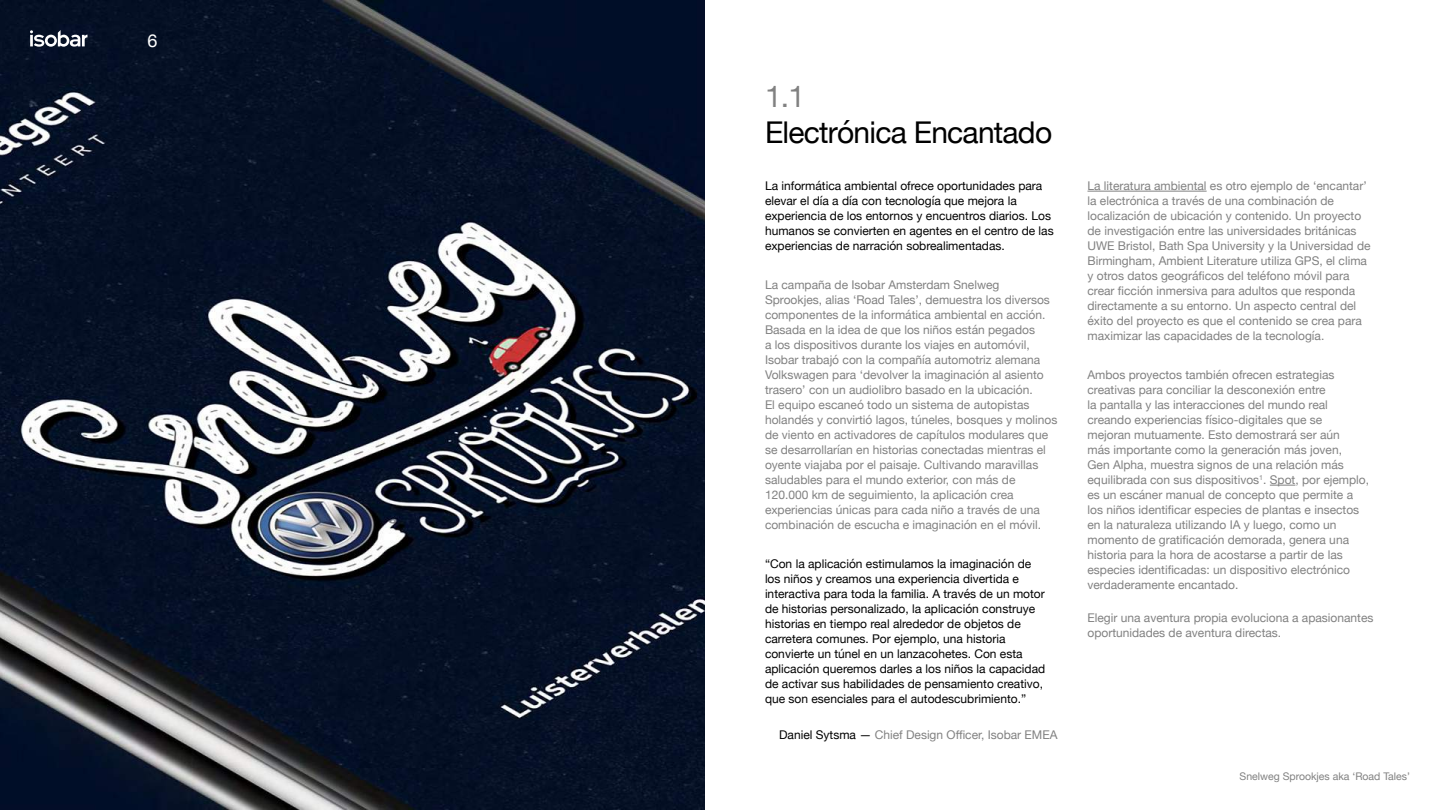
<style>
.page{position:relative;width:1440px;height:810px;background:#fff}
.page>*{position:absolute;margin:0;border:0;box-sizing:border-box;transform-origin:0 0}
.t1{font:30px "Helvetica Neue";letter-spacing:-.025em;color:#000}
.t2{font:30px "Helvetica Neue";color:#818181}
.t3{font:18px "Helvetica Neue";color:#fefefe}
.t4{font:12px/15px "Helvetica Neue";color:#818181}
.t5{font:12px/15px "Helvetica Neue";color:#000}
.t6{font:10.5px "Helvetica Neue";color:#818181}
.s1{color:#000}
</style>
<div class="page">
<img style="left:0;top:0;width:705px;height:810px">
<svg style="left:30px;top:30px;width:57px;height:17px"></svg>
<hr style="left:1088px;top:191px;width:119px;height:1px;background:#818181">
<svg style="left:1270px;top:485px;width:25px;height:1px"></svg>
<h2 class="t3" style="left:148px;top:27px;width:12px">6</h2>
<h1 class="t2" style="left:765px;top:75px;width:42px">1.1</h1>
<h1 class="t1" style="left:765px;top:111px;width:289px">Electrónica Encantado</h1>
<p class="t5" style="left:765px;top:179px;width:290px">La informática ambiental ofrece oportunidades para elevar el día a día con tecnología que mejora la experiencia de los entornos y encuentros diarios. Los humanos se convierten en agentes en el centro de las experiencias de narración sobrealimentadas.</p>
<p class="t4" style="left:765px;top:278px;width:294px">La campaña de Isobar Amsterdam Snelweg Sprookjes, alias ‘Road Tales’, demuestra los diversos componentes de la informática ambiental en acción.<br>Basada en la idea de que los niños están pegados<br>a los dispositivos durante los viajes en automóvil, Isobar trabajó con la compañía automotriz alemana Volkswagen para ‘devolver la imaginación al asiento trasero’ con un audiolibro basado en la ubicación.<br>El equipo escaneó todo un sistema de autopistas holandés y convirtió lagos, túneles, bosques y molinos de viento en activadores de capítulos modulares que se desarrollarían en historias conectadas mientras el oyente viajaba por el paisaje. Cultivando maravillas saludables para el mundo exterior, con más de 120.000 km de seguimiento, la aplicación crea experiencias únicas para cada niño a través de una combinación de escucha e imaginación en el móvil.</p>
<p class="t5" style="left:765px;top:557px;width:282px">“Con la aplicación estimulamos la imaginación de los niños y creamos una experiencia divertida e interactiva para toda la familia. A través de un motor de historias personalizado, la aplicación construye historias en tiempo real alrededor de objetos de carretera comunes. Por ejemplo, una historia convierte un túnel en un lanzacohetes. Con esta aplicación queremos darles a los niños la capacidad de activar sus habilidades de pensamiento creativo, que son esenciales para el autodescubrimiento.”</p>
<p class="t4" style="left:779px;top:728px;width:280px"><span class="s1">Daniel Sytsma —</span> Chief Design Officer, Isobar EMEA</p>
<p class="t4" style="left:1088px;top:179px;width:285px">La literatura ambiental es otro ejemplo de ‘encantar’ la electrónica a través de una combinación de localización de ubicación y contenido. Un proyecto de investigación entre las universidades británicas UWE Bristol, Bath Spa University y la Universidad de Birmingham, Ambient Literature utiliza GPS, el clima y otros datos geográficos del teléfono móvil para crear ficción inmersiva para adultos que responda directamente a su entorno. Un aspecto central del éxito del proyecto es que el contenido se crea para maximizar las capacidades de la tecnología.</p>
<p class="t4" style="left:1087px;top:368px;width:283px">Ambos proyectos también ofrecen estrategias creativas para conciliar la desconexión entre<br>la pantalla y las interacciones del mundo real creando experiencias físico-digitales que se<br>mejoran mutuamente. Esto demostrará ser aún<br>más importante como la generación más joven,<br>Gen Alpha, muestra signos de una relación más equilibrada con sus dispositivos<sup>1</sup>. Spot, por ejemplo, es un escáner manual de concepto que permite a los niños identificar especies de plantas e insectos en la naturaleza utilizando IA y luego, como un momento de gratificación demorada, genera una historia para la hora de acostarse a partir de las especies identificadas: un dispositivo electrónico verdaderamente encantado.</p>
<p class="t4" style="left:1087px;top:611px;width:288px">Elegir una aventura propia evoluciona a apasionantes oportunidades de aventura directas.</p>
<p class="t6" style="left:1240px;top:769px;width:172px">Snelweg Sprookjes aka ‘Road Tales’</p>
</div>
